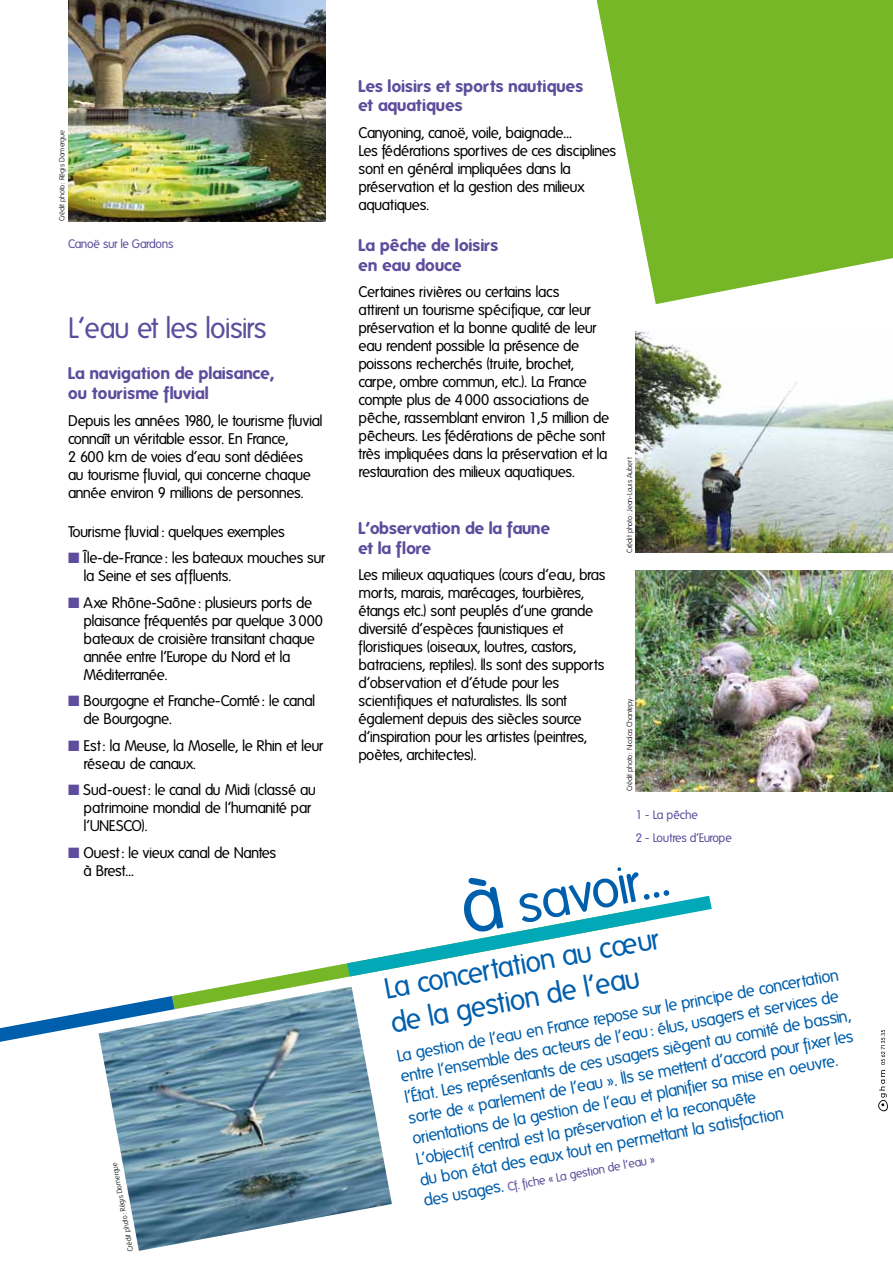
<style>
.page{position:relative;width:893px;height:1263px;background:#fff}
.page>*{position:absolute;margin:0;border:0;box-sizing:border-box;transform-origin:0 0}
.t1{font:52.5px "Folks";color:#005fac}
.t2{font:28.5px/34.2px "Folks";color:#005fac}
.t3{font:28.5px "Folks";letter-spacing:-.035em;color:#5d4d9c}
.t4{font:16.5px/21px "Folks";color:#005fac}
.t5{font:700 16.5px/19.8px "Folks";color:#5d4d9c}
.t6{font:15px/18px "Folks";letter-spacing:-.035em;color:#000}
.t7{font:12px/23px "Folks";letter-spacing:-.035em;color:#5d4d9c}
.t8{font:300 7.5px "Folks";letter-spacing:-.035em;color:#000}
.s1{color:#5d4d9c}
.s2{font-size:76.5px}
.s3{font-size:16.5px;color:#005fac}
</style>
<div class="page">
<svg style="left:597px;top:0;width:296px;height:304px;fill:#75b726"></svg>
<svg style="left:226px;top:963px;width:127px;height:23px"></svg>
<svg style="left:0;top:1009px;width:99px;height:33px"></svg>
<svg style="left:347px;top:896px;width:365px;height:80px"></svg>
<img style="left:636px;top:332px;width:257px;height:221px">
<img style="left:68px;top:0;width:257px;height:221px">
<img style="left:99px;top:986px;width:293px;height:265px">
<img style="left:636px;top:570px;width:257px;height:221px">
<svg style="left:878px;top:1030px;width:10px;height:81px"></svg>
<p class="t8" style="left:58px;top:221px;width:92px;rotate:-90deg">Crédit photo : Régis Domergue</p>
<p class="t7" style="left:68px;top:232px;width:107px">Canoë sur le Gardons</p>
<h2 class="t3" style="left:68px;top:313px;width:200px">L’eau et les loisirs</h2>
<p class="t5" style="left:68px;top:363px;width:208px">La navigation de plaisance, ou tourisme fluvial</p>
<p class="t6" style="left:68px;top:411px;width:256px">Depuis les années 1980, le tourisme fluvial connaît un véritable essor. En France,<br>2 600 km de voies d’eau sont dédiées<br>au tourisme fluvial, qui concerne chaque année environ 9 millions de personnes.</p>
<p class="t6" style="left:68px;top:523px;width:218px">Tourisme fluvial : quelques exemples</p>
<p class="t6" style="left:84px;top:549px;width:243px;text-indent:-16px"><span class="s1">■</span> Île-de-France: les bateaux mouches sur la Seine et ses affluents.</p>
<p class="t6" style="left:84px;top:594px;width:241px;text-indent:-16px"><span class="s1">■</span> Axe Rhône-Saône : plusieurs ports de plaisance fréquentés par quelque 3 000 bateaux de croisière transitant chaque année entre l’Europe du Nord et la Méditerranée.</p>
<p class="t6" style="left:84px;top:692px;width:233px;text-indent:-16px"><span class="s1">■</span> Bourgogne et Franche-Comté : le canal de Bourgogne.</p>
<p class="t6" style="left:84px;top:737px;width:241px;text-indent:-16px"><span class="s1">■</span> Est : la Meuse, la Moselle, le Rhin et leur réseau de canaux.</p>
<p class="t6" style="left:84px;top:781px;width:234px;text-indent:-16px"><span class="s1">■</span> Sud-ouest : le canal du Midi (classé au patrimoine mondial de l’humanité par l’UNESCO).</p>
<p class="t6" style="left:84px;top:844px;width:194px;text-indent:-16px"><span class="s1">■</span> Ouest : le vieux canal de Nantes à Brest…</p>
<p class="t8" style="left:127px;top:1252px;width:92px;rotate:-101deg">Crédit photo : Régis Domergue</p>
<p class="t5" style="left:358px;top:76px;width:226px">Les loisirs et sports nautiques et aquatiques</p>
<p class="t6" style="left:358px;top:124px;width:259px">Canyoning, canoë, voile, baignade…<br>Les fédérations sportives de ces disciplines sont en général impliquées dans la préservation et la gestion des milieux aquatiques.</p>
<p class="t5" style="left:358px;top:235px;width:142px">La pêche de loisirs en eau douce</p>
<p class="t6" style="left:358px;top:283px;width:252px">Certaines rivières ou certains lacs<br>attirent un tourisme spécifique, car leur préservation et la bonne qualité de leur eau rendent possible la présence de poissons recherchés (truite, brochet, carpe, ombre commun, etc.). La France compte plus de 4 000 associations de pêche, rassemblant environ 1,5 million de pêcheurs. Les fédérations de pêche sont très impliquées dans la préservation et la restauration des milieux aquatiques.</p>
<p class="t5" style="left:358px;top:518px;width:193px">L’observation de la faune et la flore</p>
<p class="t6" style="left:358px;top:566px;width:249px">Les milieux aquatiques (cours d’eau, bras morts, marais, marécages, tourbières, étangs etc.) sont peuplés d’une grande diversité d’espèces faunistiques et floristiques (oiseaux, loutres, castors, batraciens, reptiles). Ils sont des supports d’observation et d’étude pour les scientifiques et naturalistes. Ils sont également depuis des siècles source d’inspiration pour les artistes (peintres, poètes, architectes).</p>
<p class="t8" style="left:626px;top:553px;width:97px;rotate:-90deg">Crédit photo : Jean-Louis Aubert</p>
<p class="t8" style="left:626px;top:791px;width:94px;rotate:-90deg">Crédit photo : Nicolas Chantepy</p>
<p class="t7" style="left:636px;top:804px;width:98px">1 - La pêche<br>2 - Loutres d’Europe</p>
<h1 class="t1" style="left:457px;top:888px;width:211px;rotate:-11deg"><span class="s2">à</span> savoir…</h1>
<h2 class="t2" style="left:381px;top:974px;width:280px;rotate:-11deg">La concertation au cœur de la gestion de l’eau</h2>
<p class="t4" style="left:394px;top:1048px;width:456px;rotate:-11deg">La gestion de l’eau en France repose sur le principe de concertation entre l’ensemble des acteurs de l’eau: élus, usagers et services de l’État. Les représentants de ces usagers siègent au comité de bassin, sorte de « parlement de l’eau ». Ils se mettent d’accord pour fixer les orientations de la gestion de l’eau et planifier sa mise en oeuvre.<br>L’objectif central est la préservation et la reconquête<br>du bon état des eaux tout en permettant la satisfaction</p>
<p class="t7" style="left:422px;top:1192px;width:236px;rotate:-11deg"><span class="s3">des usages.</span> Cf. fiche « La gestion de l’eau »</p>
</div>
